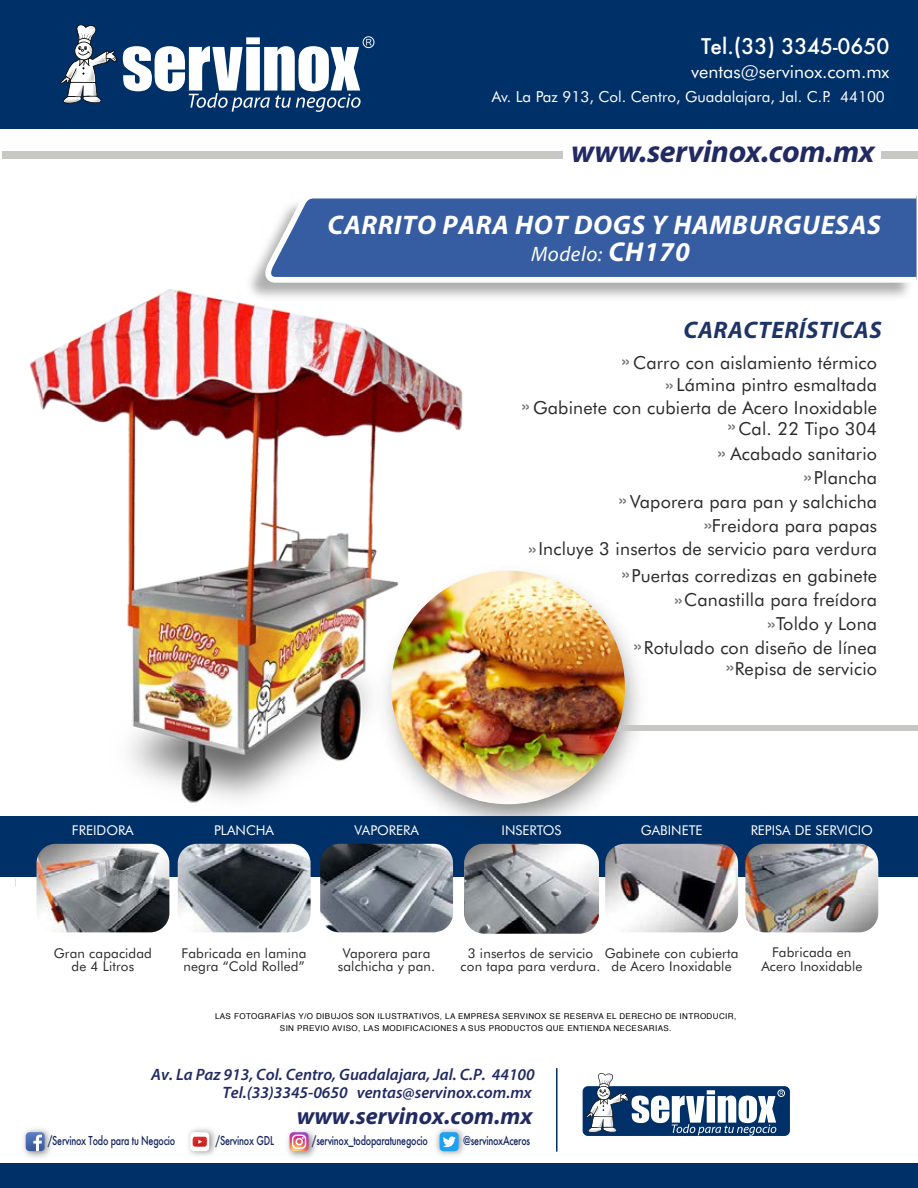
<style>
.page{position:relative;width:918px;height:1188px;background:#fff}
.page>*{position:absolute;margin:0;border:0;box-sizing:border-box;transform-origin:0 0}
.t1{font:italic 700 31.5px "Myriad Pro";letter-spacing:-.01em;color:#212a62}
.t2{font:italic 700 27px "Myriad Pro";letter-spacing:.025em;color:#fff}
.t3{font:italic 700 24px "Myriad Pro";color:#212a62}
.t4{font:italic 700 24px "Myriad Pro";letter-spacing:.025em;color:#1e3466}
.t5{font:500 21px "Futura";color:#fff}
.t6{font:italic 21px "Myriad Pro";letter-spacing:.025em;color:#fff}
.t7{font:18px/23.7px "Futura BT";letter-spacing:.01em;color:#2b2b2a;text-align:right}
.t8{font:18px "Futura BT";color:#fff}
.t9{font:18px "Helvetica";color:#707070}
.t10{font:italic 600 16.5px/18px "Myriad Pro";color:#212a62;text-align:right}
.t11{font:15.3px "Futura BT";color:#fff}
.t12{font:13.5px/13.4px "Futura BT";letter-spacing:.01em;color:#2b2b2a;text-align:center}
.t13{font:13.5px "Futura BT";color:#fefefe}
.t14{font:500 12px "Futura";letter-spacing:-.025em;color:#172761;scale:.75 1}
.t15{font:8.1px/11.9px "Helvetica";letter-spacing:.05em;color:#000;text-align:center}
.s1{font-weight:700;font-size:27.3px}
.s2{font-family:"Helvetica";color:#707070}
</style>
<div class="page">
<div style="left:0;top:816px;width:918px;height:60px;background:#003068"></div>
<img style="left:37px;top:844px;width:132px;height:88px">
<img style="left:178px;top:844px;width:133px;height:88px">
<img style="left:320px;top:844px;width:133px;height:88px">
<img style="left:605px;top:844px;width:133px;height:88px">
<img style="left:745px;top:844px;width:133px;height:88px">
<div style="left:2px;top:151px;width:560px;height:8px;background:#c7c7c5"></div>
<div style="left:882px;top:151px;width:36px;height:8px;background:#c7c7c5"></div>
<svg style="left:255px;top:195px;width:662px;height:92px;fill:#365ca1"></svg>
<div style="left:0;top:1164px;width:918px;height:24px;background:#003068"></div>
<div style="left:583px;top:1086px;width:207px;height:50px;background:#003068;border-radius:5px"></div>
<img style="left:582px;top:1102px;width:1px;height:16px">
<img style="left:582px;top:1118px;width:4px;height:18px">
<svg style="left:586px;top:1073px;width:197px;height:63px"></svg>
<div style="left:778px;top:1090px;width:7px;height:7px;border:1px solid #fff;border-radius:50%"></div>
<hr style="left:556px;top:1068px;width:2px;height:84px;background:#003068">
<div style="left:0;top:0;width:918px;height:129px;background:#003068"></div>
<svg style="left:123px;top:37px;width:249px;height:75px"></svg>
<div style="left:363px;top:36px;width:11px;height:12px;border:1px solid #fff;border-radius:50%"></div>
<img style="left:117px;top:40px;width:7px;height:32px">
<svg style="left:60px;top:24px;width:57px;height:79px"></svg>
<img style="left:354px;top:571px;width:317px;height:288px">
<div style="left:579px;top:725px;width:339px;height:6px;background:#c7c7c5"></div>
<img style="left:465px;top:845px;width:134px;height:89px">
<img style="left:391px;top:571px;width:234px;height:233px;border-radius:117px">
<img style="left:29px;top:274px;width:493px;height:548px">
<img style="left:0;top:1128px;width:100px;height:36px">
<img style="left:266px;top:1130px;width:100px;height:34px">
<img style="left:386px;top:1128px;width:128px;height:36px">
<svg style="left:26px;top:1132px;width:19px;height:19px"></svg>
<svg style="left:290px;top:1132px;width:19px;height:19px"></svg>
<div style="left:440px;top:1132px;width:19px;height:19px;background:#1da1f2;border-radius:4px"></div>
<svg style="left:443px;top:1136px;width:13px;height:11px"></svg>
<img style="left:138px;top:1128px;width:128px;height:36px">
<div style="left:190px;top:1132px;width:19px;height:19px;background:#fff;border-radius:4px"></div>
<svg style="left:193px;top:1137px;width:14px;height:10px"></svg>
<p class="t5" style="left:701px;top:32px;width:190px">Tel.(33) 3345-0650</p>
<p class="t8" style="left:691px;top:61px;width:200px">ventas@servinox.com.mx</p>
<p class="t11" style="left:492px;top:87px;width:395px">Av. La Paz 913, Col. Centro, Guadalajara, Jal. C.P. 44100</p>
<h1 class="t1" style="left:571px;top:131px;width:305px">www.servinox.com.mx</h1>
<h2 class="t2" style="left:328px;top:208px;width:555px">CARRITO PARA HOT DOGS Y HAMBURGUESAS</h2>
<p class="t6" style="left:531px;top:241px;width:160px">Modelo: <span class="s1">CH170</span></p>
<h3 class="t4" style="left:684px;top:314px;width:199px">CARACTERÍSTICAS</h3>
<p class="t7" style="left:633px;top:352px;width:245px;line-height:21.6px">Carro con aislamiento térmico <span class="s2">»</span>Lámina pintro esmaltada</p>
<p class="t9" style="left:621px;top:347px;width:12px">»</p>
<p class="t7" style="left:521px;top:396px;width:358px;line-height:21.6px"><span class="s2">»</span>Gabinete con cubierta de Acero Inoxidable<br>Cal. 22 Tipo 304</p>
<p class="t7" style="left:528px;top:442px;width:351px"><span class="s2">»</span> Acabado sanitario<br><span class="s2">»</span>Plancha<br>Vaporera para pan y salchicha<br><span class="s2">»</span>Freidora para papas<br><span class="s2">»</span>Incluye 3 insertos de servicio para verdura</p>
<p class="t7" style="left:621px;top:563px;width:258px"><span class="s2">»</span>Puertas corredizas en gabinete <span class="s2">»</span>Canastilla para freídora <span class="s2">»</span>Toldo y Lona<br>Rotulado con diseño de línea</p>
<p class="t7" style="left:735px;top:657px;width:144px">Repisa de servicio</p>
<p class="t9" style="left:727px;top:412px;width:12px">»</p>
<p class="t9" style="left:618px;top:486px;width:12px">»</p>
<p class="t9" style="left:633px;top:632px;width:12px">»</p>
<p class="t9" style="left:725px;top:653px;width:12px">»</p>
<p class="t13" style="left:72px;top:822px;width:63px">FREIDORA</p>
<p class="t13" style="left:214px;top:822px;width:61px">PLANCHA</p>
<p class="t13" style="left:354px;top:822px;width:66px">VAPORERA</p>
<p class="t13" style="left:502px;top:822px;width:61px">INSERTOS</p>
<p class="t13" style="left:641px;top:822px;width:63px">GABINETE</p>
<p class="t13" style="left:751px;top:822px;width:124px">REPISA DE SERVICIO</p>
<p class="t12" style="left:54px;top:946px;width:100px">Gran capacidad de 4 Litros</p>
<p class="t12" style="left:605px;top:946px;width:135px">Gabinete con cubierta de Acero Inoxidable</p>
<p class="t12" style="left:182px;top:946px;width:126px;text-align:left">Fabricada en lamina negra “Cold Rolled”</p>
<p class="t12" style="left:338px;top:946px;width:99px">Vaporera para salchicha y pan.</p>
<p class="t12" style="left:461px;top:946px;width:141px">3 insertos de servicio con tapa para verdura.</p>
<p class="t15" style="left:215px;top:1010px;width:523px">LAS FOTOGRAFÍAS Y/O DIBUJOS SON ILUSTRATIVOS, LA EMPRESA SERVINOX SE RESERVA EL DERECHO DE INTRODUCIR,<br>SIN PREVIO AVISO, LAS MODIFICACIONES A SUS PRODUCTOS QUE ENTIENDA NECESARIAS.</p>
<p class="t10" style="left:151px;top:1065px;width:385px">Av. La Paz 913, Col. Centro, Guadalajara, Jal. C.P. 44100<br>Tel.(33)3345-0650 ventas@servinox.com.mx</p>
<h3 class="t3" style="left:297px;top:1100px;width:237px">www.servinox.com.mx</h3>
<p class="t14" style="left:48px;top:1133px;width:171px">/Servinox Todo para tu Negocio</p>
<p class="t14" style="left:216px;top:1133px;width:79px">/Servinox GDL</p>
<p class="t14" style="left:312px;top:1133px;width:156px">/servinox_todoparatunegocio</p>
<p class="t14" style="left:463px;top:1133px;width:91px">@servinoxAceros</p>
<p class="t12" style="left:761px;top:946px;width:103px">Fabricada en<br>Acero Inoxidable</p>
</div>
